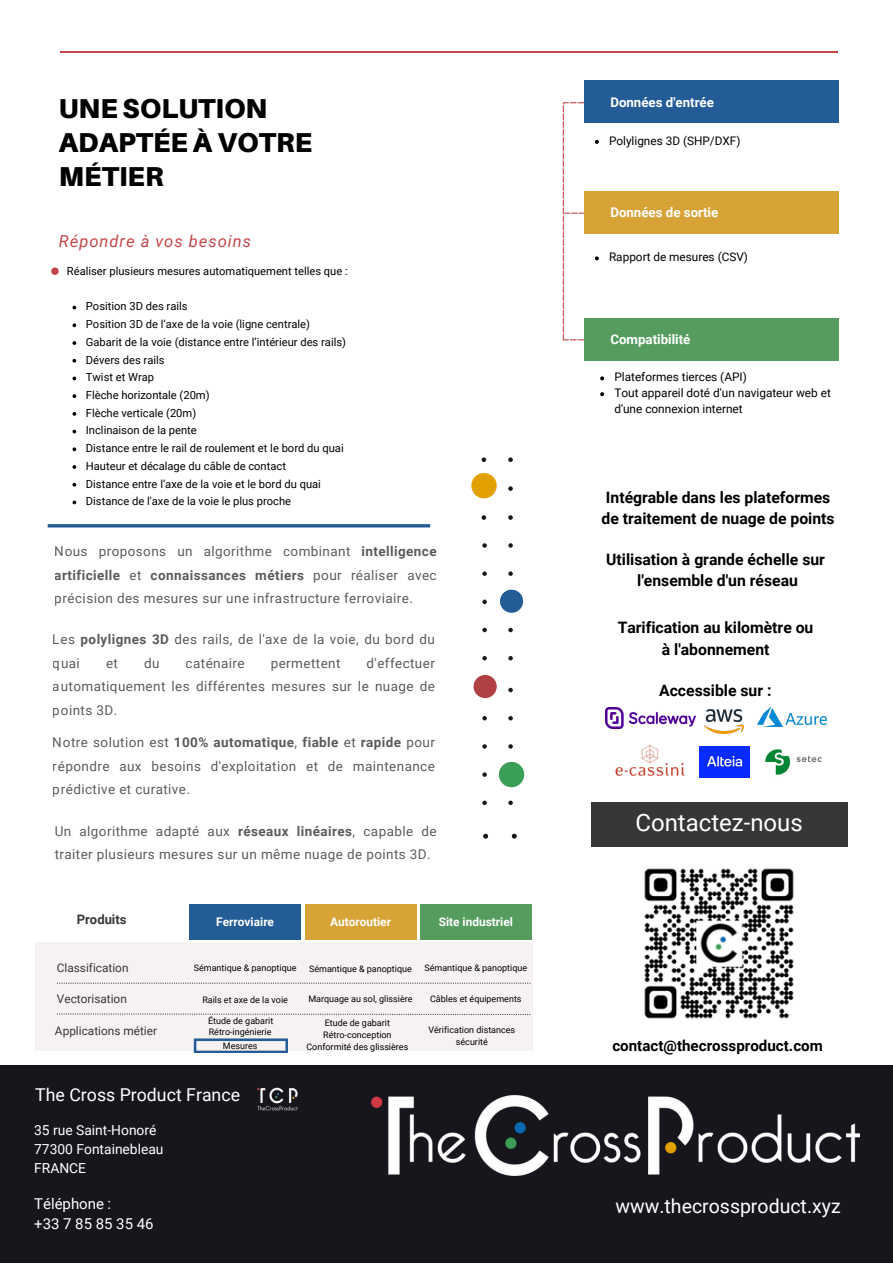
<style>
.page{position:relative;width:893px;height:1264px;background:#fff}
.page>*{position:absolute;margin:0;border:0;box-sizing:border-box;transform-origin:0 0}
.t1{font:900 27.3px/33.8px "Aileron";color:#000}
.t2{font:24px "Roboto";color:#fff}
.t3{font:19.5px "Roboto";color:#fff}
.t4{font:17.7px "Roboto";color:#fff}
.t5{font:italic 16.5px "Roboto";letter-spacing:.06em;color:#c3474a}
.t6{font:700 15.75px "Roboto";color:#000}
.t7{font:700 15.15px "Roboto";color:#000}
.t8{font:15px "Roboto";color:#fff}
.t9{font:13.8px "Roboto";color:#fff}
.t10{font:13.5px/23.5px "Roboto";letter-spacing:.03em;color:#000;text-align:justify}
.t11{font:700 13.35px "Roboto";color:#fff}
.t12{font:700 13.05px "Roboto";color:#373737}
.t13{font:11.85px/15.8px "Roboto";color:#000}
.t14{font:11.85px "Roboto";color:#373737}
.t15{font:700 11.85px "Roboto";color:#fff}
.t16{font:11.25px "Roboto";color:#000}
.t17{font:11.25px "Roboto";color:#040606}
.t18{font:9px/12px "Roboto";color:#000;text-align:center}
.s1{font-weight:700}
</style>
<div class="page">
<hr style="left:60px;top:52px;width:777px;height:1px;background:#c3474a">
<div style="left:0;top:1065px;width:892px;height:197px;background:#17161c"></div>
<img style="left:257px;top:1087px;width:41px;height:24px">
<img style="left:371px;top:1095px;width:488px;height:80px">
<svg style="left:72px;top:306px;width:4px;height:3px"></svg>
<svg style="left:72px;top:323px;width:4px;height:4px"></svg>
<svg style="left:72px;top:341px;width:4px;height:4px"></svg>
<svg style="left:72px;top:359px;width:4px;height:3px"></svg>
<svg style="left:72px;top:376px;width:4px;height:4px"></svg>
<svg style="left:72px;top:394px;width:4px;height:4px"></svg>
<svg style="left:72px;top:412px;width:4px;height:4px"></svg>
<svg style="left:72px;top:430px;width:4px;height:3px"></svg>
<svg style="left:72px;top:447px;width:4px;height:4px"></svg>
<svg style="left:72px;top:465px;width:4px;height:4px"></svg>
<svg style="left:72px;top:483px;width:4px;height:3px"></svg>
<svg style="left:72px;top:500px;width:4px;height:4px"></svg>
<hr style="left:48px;top:524px;width:382px;height:3px;background:#245c97">
<svg style="left:508px;top:687px;width:5px;height:5px"></svg>
<svg style="left:508px;top:716px;width:5px;height:4px"></svg>
<svg style="left:508px;top:744px;width:5px;height:4px"></svg>
<svg style="left:508px;top:800px;width:5px;height:5px"></svg>
<svg style="left:482px;top:716px;width:5px;height:4px"></svg>
<svg style="left:482px;top:744px;width:5px;height:4px"></svg>
<svg style="left:482px;top:772px;width:5px;height:5px"></svg>
<svg style="left:482px;top:800px;width:5px;height:5px"></svg>
<svg style="left:483px;top:833px;width:34px;height:6px"></svg>
<div style="left:499px;top:761px;width:25px;height:26px;background:#3c9f57;border-radius:50%"></div>
<svg style="left:508px;top:543px;width:5px;height:4px"></svg>
<svg style="left:508px;top:571px;width:5px;height:5px"></svg>
<svg style="left:508px;top:627px;width:5px;height:5px"></svg>
<svg style="left:508px;top:656px;width:5px;height:4px"></svg>
<svg style="left:482px;top:543px;width:5px;height:4px"></svg>
<svg style="left:482px;top:571px;width:5px;height:5px"></svg>
<svg style="left:482px;top:599px;width:5px;height:5px"></svg>
<svg style="left:482px;top:627px;width:5px;height:5px"></svg>
<svg style="left:482px;top:656px;width:5px;height:4px"></svg>
<div style="left:500px;top:589px;width:23px;height:24px;background:#245c97;border-radius:50%"></div>
<svg style="left:474px;top:457px;width:39px;height:63px"></svg>
<div style="left:471px;top:473px;width:25px;height:25px;background:#e2a101;border-radius:50%"></div>
<div style="left:51px;top:267px;width:8px;height:8px;background:#c3474a;border-radius:50%"></div>
<svg style="left:562px;top:102px;width:22px;height:238px"></svg>
<div style="left:584px;top:80px;width:254px;height:43px;background:#245c97"></div>
<div style="left:584px;top:191px;width:254px;height:43px;background:#d8a336"></div>
<div style="left:584px;top:318px;width:254px;height:42px;background:#579c5f"></div>
<div style="left:473px;top:675px;width:23px;height:23px;background:#b14043;border-radius:50%"></div>
<svg style="left:595px;top:140px;width:3px;height:4px"></svg>
<svg style="left:595px;top:256px;width:3px;height:4px"></svg>
<div style="left:591px;top:802px;width:256px;height:45px;background:#373737"></div>
<img style="left:644px;top:868px;width:150px;height:151px">
<img style="left:765px;top:749px;width:57px;height:26px">
<img style="left:699px;top:747px;width:50px;height:30px">
<img style="left:615px;top:745px;width:70px;height:30px">
<img style="left:704px;top:709px;width:39px;height:24px">
<img style="left:757px;top:706px;width:69px;height:21px">
<img style="left:605px;top:707px;width:90px;height:21px">
<div style="left:189px;top:904px;width:112px;height:35px;background:#245c97"></div>
<div style="left:304px;top:904px;width:112px;height:35px;background:#d8a336"></div>
<div style="left:420px;top:904px;width:111px;height:35px;background:#579c5f"></div>
<div style="left:35px;top:942px;width:497px;height:109px;background:#f6f2f2"></div>
<svg style="left:57px;top:982px;width:473px;height:1px"></svg>
<svg style="left:57px;top:1013px;width:473px;height:2px"></svg>
<svg style="left:194px;top:1038px;width:94px;height:15px"></svg>
<svg style="left:600px;top:376px;width:4px;height:4px"></svg>
<svg style="left:600px;top:392px;width:4px;height:4px"></svg>
<p class="t1" style="left:59px;top:91px;width:255px">UNE SOLUTION<br>ADAPTÉE À VOTRE<br>MÉTIER</p>
<p class="t5" style="left:59px;top:231px;width:193px">Répondre à vos besoins</p>
<p class="t16" style="left:67px;top:264px;width:282px">Réaliser plusieurs mesures automatiquement telles que :</p>
<p class="t16" style="left:86px;top:300px;width:103px">Position 3D des rails</p>
<p class="t17" style="left:86px;top:318px;width:226px">Position 3D de l‘axe de la voie (ligne centrale)</p>
<p class="t16" style="left:86px;top:335px;width:261px">Gabarit de la voie (distance entre l’intérieur des rails)</p>
<p class="t16" style="left:86px;top:353px;width:80px">Dévers des rails</p>
<p class="t16" style="left:86px;top:371px;width:70px">Twist et Wrap</p>
<p class="t16" style="left:86px;top:388px;width:125px">Flèche horizontale (20m)</p>
<p class="t16" style="left:86px;top:406px;width:112px">Flèche verticale (20m)</p>
<p class="t16" style="left:86px;top:424px;width:112px">Inclinaison de la pente</p>
<p class="t16" style="left:86px;top:441px;width:259px">Distance entre le rail de roulement et le bord du quai</p>
<p class="t16" style="left:86px;top:459px;width:201px">Hauteur et décalage du câble de contact</p>
<p class="t16" style="left:86px;top:477px;width:236px">Distance entre l’axe de la voie et le bord du quai</p>
<p class="t16" style="left:86px;top:495px;width:207px">Distance de l'axe de la voie le plus proche</p>
<p class="t10" style="left:55px;top:539px;width:383px">Nous proposons un algorithme combinant <span class="s1">intelligence artificielle</span> et <span class="s1">connaissances métiers</span> pour réaliser avec précision des mesures sur une infrastructure ferroviaire.</p>
<p class="t10" style="left:53px;top:628px;width:383px">Les <span class="s1">polylignes 3D</span> des rails, de l'axe de la voie, du bord du quai</p>
<p class="t10" style="left:53px;top:651px;width:383px;text-indent:313px">d'effectuer automatiquement les différentes mesures sur le nuage de points 3D.</p>
<p class="t10" style="left:53px;top:730px;width:383px">Notre solution est <span class="s1">100% automatique</span>, <span class="s1">fiable</span> et <span class="s1">rapide</span> pour répondre aux besoins d'exploitation et de maintenance prédictive et curative.</p>
<p class="t10" style="left:55px;top:819px;width:383px">Un algorithme adapté aux <span class="s1">réseaux linéaires</span>, capable de traiter plusieurs mesures sur un même nuage de points 3D.</p>
<p class="t10" style="left:106px;top:651px;width:13px">et</p>
<p class="t10" style="left:144px;top:651px;width:17px">du</p>
<p class="t10" style="left:186px;top:651px;width:60px">caténaire</p>
<p class="t10" style="left:271px;top:651px;width:71px">permettent</p>
<p class="t12" style="left:77px;top:911px;width:51px">Produits</p>
<p class="t15" style="left:216px;top:914px;width:59px">Ferroviaire</p>
<p class="t15" style="left:330px;top:914px;width:62px">Autoroutier</p>
<p class="t15" style="left:438px;top:914px;width:76px">Site industriel</p>
<p class="t18" style="left:194px;top:962px;width:104px">Sémantique &amp; panoptique</p>
<p class="t18" style="left:309px;top:963px;width:104px">Sémantique &amp; panoptique</p>
<p class="t18" style="left:424px;top:962px;width:104px">Sémantique &amp; panoptique</p>
<p class="t18" style="left:202px;top:993px;width:87px">Rails et axe de la voie</p>
<p class="t18" style="left:308px;top:992px;width:106px">Marquage au sol, glissière</p>
<p class="t18" style="left:430px;top:992px;width:93px">Câbles et équipements</p>
<p class="t18" style="left:208px;top:1014px;width:67px">Étude de gabarit</p>
<p class="t18" style="left:428px;top:1024px;width:88px">Vérification distances sécurité</p>
<p class="t14" style="left:57px;top:961px;width:73px">Classification</p>
<p class="t14" style="left:57px;top:991px;width:71px">Vectorisation</p>
<p class="t14" style="left:55px;top:1024px;width:103px">Applications métier</p>
<p class="t18" style="left:325px;top:1017px;width:67px">Etude de gabarit</p>
<p class="t18" style="left:323px;top:1029px;width:70px">Rétro-conception</p>
<p class="t18" style="left:306px;top:1041px;width:103px">Conformité des glissières</p>
<p class="t18" style="left:209px;top:1026px;width:64px">Rétro-ingénierie</p>
<p class="t18" style="left:223px;top:1039px;width:36px">Mesures</p>
<p class="t4" style="left:35px;top:1084px;width:206px">The Cross Product France</p>
<p class="t9" style="left:34px;top:1122px;width:124px">35 rue Saint-Honoré</p>
<p class="t9" style="left:34px;top:1141px;width:131px">77300 Fontainebleau</p>
<p class="t9" style="left:34px;top:1160px;width:53px">FRANCE</p>
<p class="t8" style="left:34px;top:1195px;width:79px">Téléphone :</p>
<p class="t8" style="left:34px;top:1215px;width:121px">+33 7 85 85 35 46</p>
<p class="t11" style="left:610px;top:95px;width:105px">Données d'entrée</p>
<p class="t13" style="left:609px;top:133px;width:133px">Polylignes 3D (SHP/DXF)</p>
<p class="t11" style="left:610px;top:205px;width:109px">Données de sortie</p>
<p class="t13" style="left:609px;top:249px;width:140px">Rapport de mesures (CSV)</p>
<p class="t11" style="left:610px;top:331px;width:81px">Compatibilité</p>
<p class="t13" style="left:614px;top:369px;width:134px">Plateformes tierces (API)</p>
<p class="t13" style="left:614px;top:385px;width:218px">Tout appareil doté d'un navigateur web et d'une connexion internet</p>
<p class="t6" style="left:606px;top:488px;width:226px">Intégrable dans les plateformes</p>
<p class="t6" style="left:601px;top:510px;width:234px">de traitement de nuage de points</p>
<p class="t6" style="left:606px;top:550px;width:220px">Utilisation à grande échelle sur</p>
<p class="t6" style="left:637px;top:572px;width:162px">l'ensemble d'un réseau</p>
<p class="t6" style="left:617px;top:618px;width:197px">Tarification au kilomètre ou</p>
<p class="t6" style="left:661px;top:640px;width:109px">à l'abonnement</p>
<p class="t6" style="left:659px;top:681px;width:114px">Accessible sur :</p>
<p class="t2" style="left:635px;top:809px;width:169px">Contactez-nous</p>
<p class="t7" style="left:612px;top:1036px;width:212px">contact@thecrossproduct.com</p>
<p class="t3" style="left:615px;top:1194px;width:226px">www.thecrossproduct.xyz</p>
</div>
